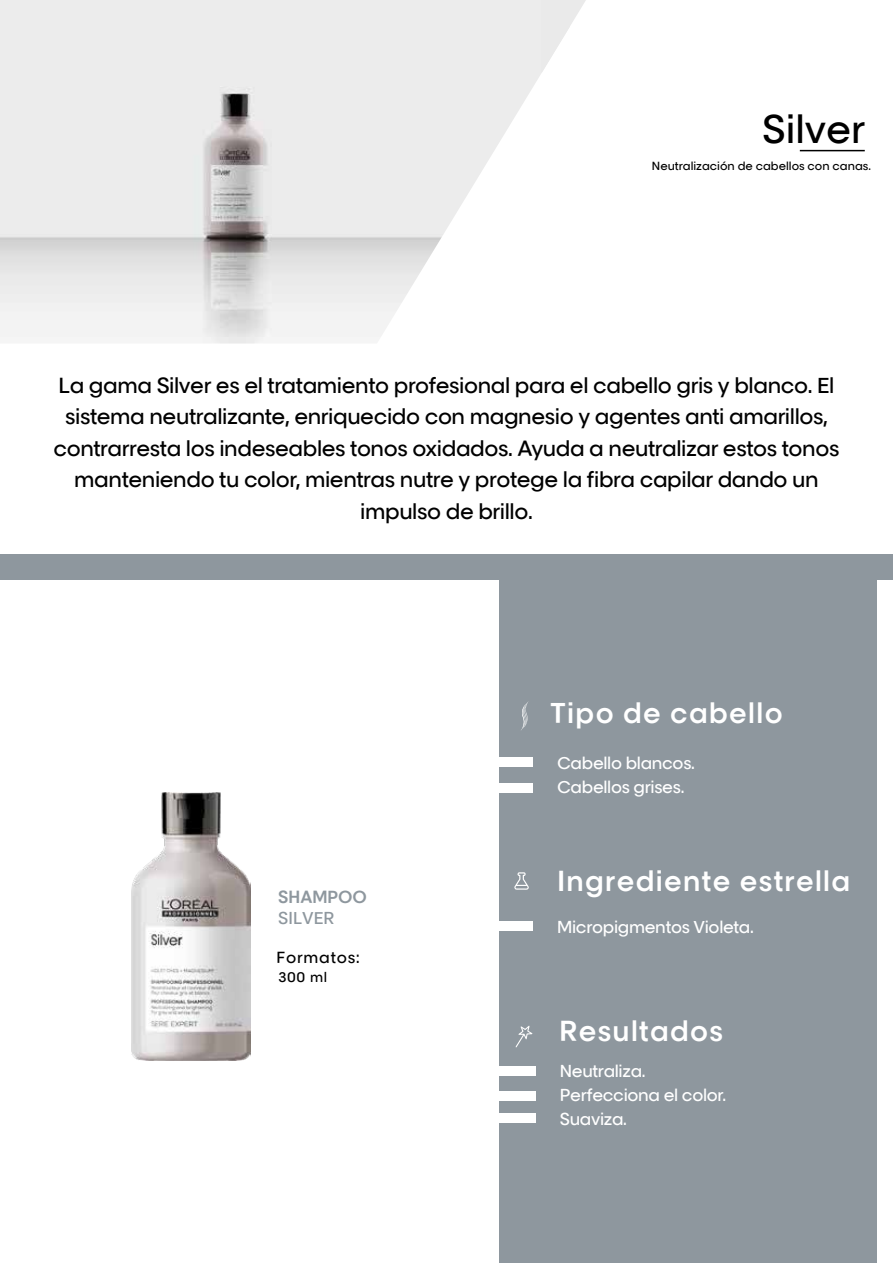
<style>
.page{position:relative;width:893px;height:1263px;background:#fff}
.page>*{position:absolute;margin:0;border:0;box-sizing:border-box;transform-origin:0 0}
.t1{font:38.25px "LOREAL PRO OFFICE";color:#000}
.t2{font:600 27px "LOREAL PRO OFFICE";letter-spacing:.05em;color:#fff}
.t3{font:21px/31.5px "LOREAL PRO OFFICE";letter-spacing:-.02em;color:#000;text-align:center}
.t4{font:16.5px/24px "LOREAL PRO OFFICE";letter-spacing:-.02em;color:#fff}
.t5{font:600 16.5px "LOREAL PRO OFFICE";color:#8e979e}
.t6{font:16.5px "LOREAL PRO OFFICE";color:#8e979e}
.t7{font:15.3px "LOREAL PRO OFFICE";letter-spacing:.05em;color:#000}
.t8{font:13.5px "LOREAL PRO OFFICE";color:#000}
.t9{font:11.25px "LOREAL PRO OFFICE";color:#000}
</style>
<div class="page">
<div style="left:499px;top:580px;width:377px;height:683px;background:#8e979e"></div>
<div style="left:495px;top:757px;width:38px;height:10px;background:#fff"></div>
<div style="left:495px;top:783px;width:38px;height:9px;background:#fff"></div>
<svg style="left:514px;top:872px;width:15px;height:18px"></svg>
<div style="left:495px;top:921px;width:38px;height:10px;background:#fff"></div>
<svg style="left:515px;top:1026px;width:18px;height:22px"></svg>
<div style="left:498px;top:1066px;width:38px;height:10px;background:#fff"></div>
<div style="left:498px;top:1091px;width:38px;height:9px;background:#fff"></div>
<div style="left:498px;top:1113px;width:38px;height:10px;background:#fff"></div>
<svg style="left:521px;top:701px;width:8px;height:29px"></svg>
<div style="left:0;top:554px;width:893px;height:26px;background:#8e979e"></div>
<img style="left:131px;top:793px;width:120px;height:267px">
<img style="left:0;top:0;width:542px;height:343px">
<svg style="left:541px;top:0;width:45px;height:72px"></svg>
<hr style="left:800px;top:150px;width:65px;height:1px;background:#000">
<h1 class="t1" style="left:762px;top:100px;width:105px">Silver</h1>
<p class="t9" style="left:652px;top:157px;width:220px">Neutralización de cabellos con canas.</p>
<p class="t3" style="left:53px;top:368px;width:788px">La gama Silver es el tratamiento profesional para el cabello gris y blanco. El sistema neutralizante, enriquecido con magnesio y agentes anti amarillos, contrarresta los indeseables tonos oxidados. Ayuda a neutralizar estos tonos manteniendo tu color, mientras nutre y protege la fibra capilar dando un impulso de brillo.</p>
<p class="t5" style="left:278px;top:885px;width:90px">SHAMPOO</p>
<p class="t6" style="left:278px;top:905px;width:58px">SILVER</p>
<p class="t7" style="left:277px;top:946px;width:84px">Formatos:</p>
<p class="t8" style="left:278px;top:967px;width:50px">300 ml</p>
<p class="t2" style="left:550px;top:693px;width:234px">Tipo de cabello</p>
<p class="t4" style="left:557px;top:750px;width:139px">Cabello blancos.<br>Cabellos grises.</p>
<p class="t2" style="left:558px;top:860px;width:294px">Ingrediente estrella</p>
<p class="t4" style="left:557px;top:914px;width:198px">Micropigmentos Violeta.</p>
<p class="t2" style="left:560px;top:1011px;width:165px">Resultados</p>
<p class="t4" style="left:560px;top:1058px;width:168px">Neutraliza.<br>Perfecciona el color.<br>Suaviza.</p>
</div>
